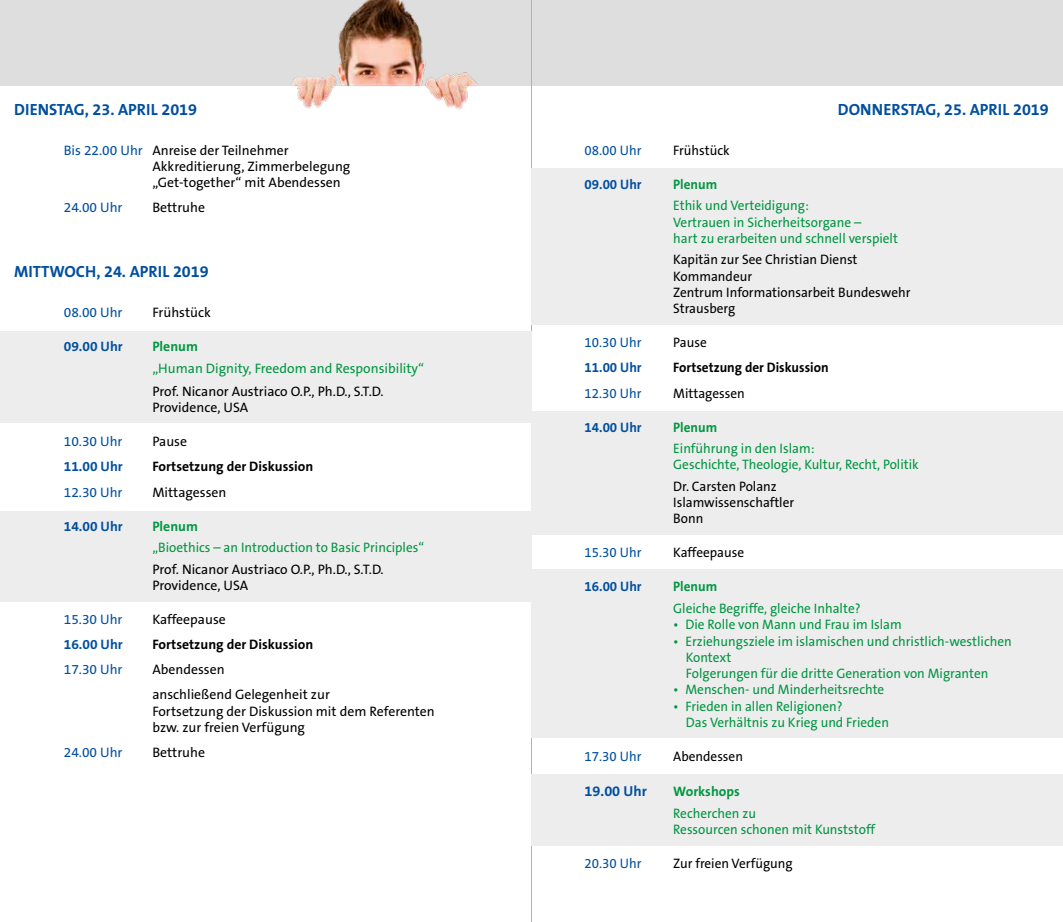
<style>
.page{position:relative;width:1063px;height:922px;background:#fff}
.page>*{position:absolute;margin:0;border:0;box-sizing:border-box;transform-origin:0 0}
.t1{font:700 16.25px "The Sans B7";color:#004f9f}
.t2{font:700 14.5px "The Sans B7";color:#004f9f}
.t3{font:13.75px/16.2px "The Sans B5 Plain";color:#000}
.t4{font:13.75px/16.2px "The Sans B5 Plain";color:#009641}
.t5{font:13.75px "The Sans B5 Plain";color:#004f9f}
.t6{font:700 13.75px "The Sans B7";color:#000}
.t7{font:700 13.75px "The Sans B7";color:#004f9f}
.t8{font:700 13.75px "The Sans B7";color:#009641}
.s1{color:#004f9f}
</style>
<div class="page">
<div style="left:0;top:0;width:1063px;height:85px;background:#dedede"></div>
<img style="left:276px;top:0;width:250px;height:110px">
<hr style="left:531px;top:0;width:1px;height:921px;background:#b3b2b2">
<div style="left:531px;top:773px;width:532px;height:71px;background:#ededed"></div>
<div style="left:531px;top:168px;width:532px;height:156px;background:#ededed"></div>
<div style="left:531px;top:411px;width:532px;height:123px;background:#ededed"></div>
<div style="left:531px;top:569px;width:532px;height:168px;background:#ededed"></div>
<div style="left:0;top:331px;width:531px;height:92px;background:#ededed"></div>
<div style="left:0;top:510px;width:531px;height:91px;background:#ededed"></div>
<p class="t1" style="left:14px;top:101px;width:184px">DIENSTAG, 23. APRIL 2019</p>
<p class="t1" style="left:838px;top:101px;width:212px">DONNERSTAG, 25. APRIL 2019</p>
<p class="t3" style="left:152px;top:142px;width:200px;text-indent:-89px"><span class="s1">Bis 22.00 Uhr</span> Anreise der Teilnehmer<br>Akkreditierung, Zimmerbelegung „Get-together“ mit Abendessen</p>
<p class="t5" style="left:64px;top:201px;width:60px">24.00 Uhr</p>
<p class="t3" style="left:152px;top:200px;width:54px">Bettruhe</p>
<p class="t1" style="left:14px;top:263px;width:196px">MITTWOCH, 24. APRIL 2019</p>
<p class="t5" style="left:64px;top:305px;width:60px">08.00 Uhr</p>
<p class="t3" style="left:152px;top:305px;width:60px">Frühstück</p>
<p class="t7" style="left:64px;top:339px;width:61px">09.00 Uhr</p>
<p class="t8" style="left:152px;top:339px;width:47px">Plenum</p>
<p class="t4" style="left:152px;top:360px;width:273px">„Human Dignity, Freedom and Responsibility“</p>
<p class="t3" style="left:152px;top:383px;width:233px">Prof. Nicanor Austriaco O.P., Ph.D., S.T.D.<br>Providence, USA</p>
<p class="t5" style="left:64px;top:434px;width:60px">10.30 Uhr</p>
<p class="t3" style="left:152px;top:434px;width:36px">Pause</p>
<p class="t7" style="left:64px;top:459px;width:61px">11.00 Uhr</p>
<p class="t6" style="left:152px;top:459px;width:162px">Fortsetzung der Diskussion</p>
<p class="t5" style="left:64px;top:484px;width:60px">12.30 Uhr</p>
<p class="t3" style="left:152px;top:484px;width:76px">Mittagessen</p>
<p class="t7" style="left:64px;top:518px;width:61px">14.00 Uhr</p>
<p class="t8" style="left:152px;top:518px;width:47px">Plenum</p>
<p class="t4" style="left:152px;top:539px;width:273px">„Bioethics – an Introduction to Basic Principles“</p>
<p class="t3" style="left:152px;top:561px;width:233px">Prof. Nicanor Austriaco O.P., Ph.D., S.T.D.<br>Providence, USA</p>
<p class="t5" style="left:64px;top:612px;width:60px">15.30 Uhr</p>
<p class="t3" style="left:152px;top:611px;width:75px">Kaffeepause</p>
<p class="t7" style="left:64px;top:637px;width:61px">16.00 Uhr</p>
<p class="t6" style="left:152px;top:637px;width:162px">Fortsetzung der Diskussion</p>
<p class="t5" style="left:64px;top:662px;width:60px">17.30 Uhr</p>
<p class="t3" style="left:152px;top:657px;width:179px;line-height:25.1px">Abendessen<br>anschließend Gelegenheit zur</p>
<p class="t3" style="left:152px;top:703px;width:284px">Fortsetzung der Diskussion mit dem Referenten bzw. zur freien Verfügung</p>
<p class="t5" style="left:64px;top:745px;width:60px">24.00 Uhr</p>
<p class="t3" style="left:152px;top:744px;width:54px">Bettruhe</p>
<p class="t5" style="left:585px;top:143px;width:58px">08.00 Uhr</p>
<p class="t3" style="left:673px;top:142px;width:58px">Frühstück</p>
<p class="t7" style="left:585px;top:177px;width:59px">09.00 Uhr</p>
<p class="t8" style="left:673px;top:177px;width:46px">Plenum</p>
<p class="t4" style="left:673px;top:198px;width:226px">Ethik und Verteidigung:<br>Vertrauen in Sicherheitsorgane –<br>hart zu erarbeiten und schnell verspielt</p>
<p class="t3" style="left:673px;top:252px;width:239px">Kapitän zur See Christian Dienst<br>Kommandeur<br>Zentrum Informationsarbeit Bundeswehr<br>Strausberg</p>
<p class="t5" style="left:585px;top:335px;width:58px">10.30 Uhr</p>
<p class="t3" style="left:673px;top:335px;width:35px">Pause</p>
<p class="t7" style="left:585px;top:360px;width:59px">11.00 Uhr</p>
<p class="t6" style="left:673px;top:360px;width:157px">Fortsetzung der Diskussion</p>
<p class="t5" style="left:585px;top:385px;width:58px">12.30 Uhr</p>
<p class="t3" style="left:673px;top:385px;width:73px">Mittagessen</p>
<p class="t7" style="left:585px;top:419px;width:59px">14.00 Uhr</p>
<p class="t8" style="left:673px;top:419px;width:46px">Plenum</p>
<p class="t4" style="left:673px;top:440px;width:247px">Einführung in den Islam:<br>Geschichte, Theologie, Kultur, Recht, Politik</p>
<p class="t3" style="left:673px;top:478px;width:122px">Dr. Carsten Polanz<br>Islamwissenschaftler<br>Bonn</p>
<p class="t5" style="left:585px;top:545px;width:58px">15.30 Uhr</p>
<p class="t3" style="left:673px;top:545px;width:72px">Kaffeepause</p>
<p class="t7" style="left:585px;top:579px;width:59px">16.00 Uhr</p>
<p class="t8" style="left:673px;top:579px;width:46px">Plenum</p>
<p class="t4" style="left:673px;top:600px;width:189px">Gleiche Begriffe, gleiche Inhalte?</p>
<p class="t4" style="left:673px;top:617px;width:230px">• Die Rolle von Mann und Frau im Islam</p>
<p class="t4" style="left:686px;top:633px;width:327px;text-indent:-13px">• Erziehungsziele im islamischen und christlich-westlichen<br>Kontext<br>Folgerungen für die dritte Generation von Migranten</p>
<p class="t4" style="left:673px;top:682px;width:213px">• Menschen- und Minderheitsrechte</p>
<p class="t4" style="left:686px;top:698px;width:205px;text-indent:-13px">• Frieden in allen Religionen?<br>Das Verhältnis zu Krieg und Frieden</p>
<p class="t5" style="left:585px;top:748px;width:58px">17.30 Uhr</p>
<p class="t3" style="left:673px;top:748px;width:71px">Abendessen</p>
<p class="t2" style="left:585px;top:782px;width:64px">19.00 Uhr</p>
<p class="t8" style="left:673px;top:783px;width:68px">Workshops</p>
<p class="t4" style="left:673px;top:805px;width:203px">Recherchen zu<br>Ressourcen schonen mit Kunststoff</p>
<p class="t5" style="left:585px;top:855px;width:58px">20.30 Uhr</p>
<p class="t3" style="left:673px;top:855px;width:121px">Zur freien Verfügung</p>
</div>
